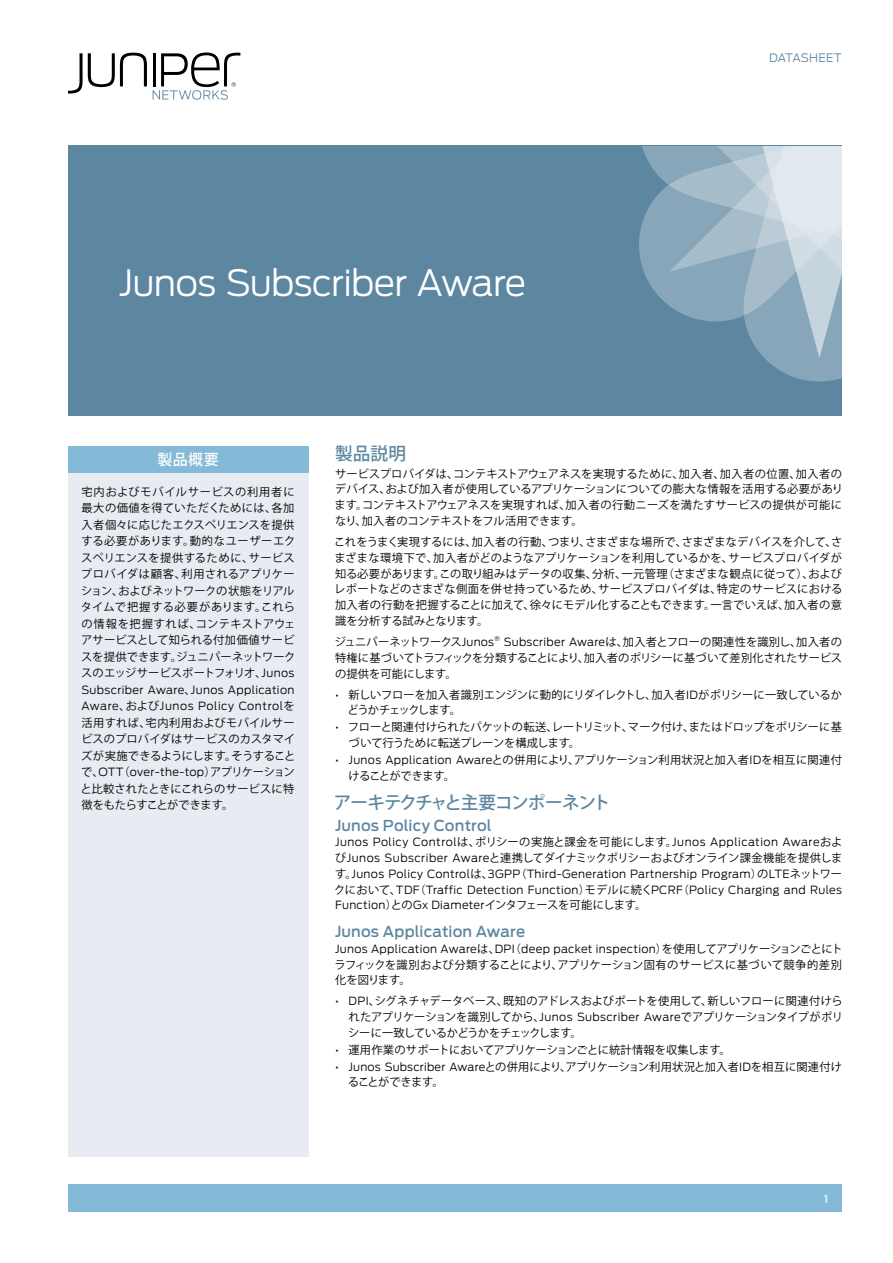
<style>
.page{position:relative;width:893px;height:1263px;background:#fff}
.page>*{position:absolute;margin:0;border:0;box-sizing:border-box;transform-origin:0 0}
.t1{font:300 36px "Antenna";letter-spacing:-.02em;color:#fff}
.t2{font:500 17.7px "Koz Go Pro";letter-spacing:-.06em;color:#5d86a1}
.t3{font:500 15px "Antenna";letter-spacing:.01em;color:#5d86a1}
.t4{font:500 15px "Koz Go Pro";color:#fff}
.t5{font:300 11.7px "Antenna";letter-spacing:.015em;color:#5d86a1}
.t6{font:11.25px/15.8px "Koz Go Pro";letter-spacing:-.01em;color:#000;text-align:justify}
.t7{font:300 11.25px/15.8px "Antenna";letter-spacing:.03em;color:#000;text-align:justify}
.t8{font:11.25px/15.8px "Koz Go Pro";letter-spacing:.01em;color:#000}
.t9{font:11.25px "Koz Go Pro";letter-spacing:-.055em;color:#000}
.t10{font:500 10.5px "Antenna";color:#fff}
.t11{font:300 6.6px "Antenna";color:#000}
.s1{font-family:"Antenna";font-weight:300}
.s2{font-family:"Koz Go Pro";font-weight:400}
</style>
<div class="page">
<div style="left:68px;top:145px;width:774px;height:270px;background:#5d86a1"></div>
<svg style="left:68px;top:53px;width:79px;height:41px"></svg>
<svg style="left:153px;top:53px;width:87px;height:47px"></svg>
<svg style="left:639px;top:146px;width:203px;height:235px"></svg>
<div style="left:68px;top:1185px;width:774px;height:27px;background:#84b9d8"></div>
<div style="left:68px;top:446px;width:240px;height:27px;background:#84b9d8"></div>
<div style="left:68px;top:473px;width:240px;height:684px;background:#e6ecf1"></div>
<h1 class="t1" style="left:119px;top:262px;width:409px">Junos Subscriber Aware</h1>
<p class="t5" style="left:769px;top:50px;width:74px">DATASHEET</p>
<h3 class="t4" style="left:157px;top:450px;width:63px">製品概要</h3>
<p class="t6" style="left:81px;top:484px;width:216px;line-height:16.5px">宅内およびモバイルサービスの利用者に最大の価値を得ていただくためには、各加入者個々に応じたエクスペリエンスを提供する必要があります。動的なユーザーエクスペリエンスを提供するために、サービスプロバイダは顧客、利用されるアプリケーション、およびネットワークの状態をリアルタイムで把握する必要があります。これらの情報を把握すれば、コンテキストアウェアサービスとして知られる付加価値サービスを提供できます。ジュニパーネットワークスのエッジサービスポートフォリオ、<span class="s1">Junos</span></p>
<p class="t7" style="left:81px;top:681px;width:215px;line-height:16.5px">Subscriber Aware<span class="s2">、</span>Junos Application<br>Aware<span class="s2">、および</span>Junos Policy Control<span class="s2">を</span></p>
<p class="t6" style="left:81px;top:715px;width:216px;line-height:16.5px">活用すれば、宅内利用およびモバイルサービスのプロバイダはサービスのカスタマイズが実施できるようにします。そうすること</p>
<p class="t7" style="left:81px;top:764px;width:215px"><span class="s2">で、</span>OTT<span class="s2">（</span>over-the-top<span class="s2">）アプリケーション</span></p>
<p class="t6" style="left:81px;top:781px;width:215px;line-height:16.5px">と比較されたときにこれらのサービスに特徴をもたらすことができます。</p>
<h2 class="t2" style="left:335px;top:442px;width:73px">製品説明</h2>
<p class="t6" style="left:335px;top:466px;width:510px">サービスプロバイダは、コンテキストアウェアネスを実現するために、加入者、加入者の位置、加入者のデバイス、および加入者が使用しているアプリケーションについての膨大な情報を活用する必要があります。コンテキストアウェアネスを実現すれば、加入者の行動ニーズを満たすサービスの提供が可能になり、加入者のコンテキストをフル活用できます。</p>
<p class="t6" style="left:334px;top:534px;width:510px">これをうまく実現するには、加入者の行動、つまり、さまざまな場所で、さまざまなデバイスを介して、さまざまな環境下で、加入者がどのようなアプリケーションを利用しているかを、サービスプロバイダが知る必要があります。この取り組みはデータの収集、分析、一元管理（さまざまな観点に従って）、およびレポートなどのさまざな側面を併せ持っているため、サービスプロバイダは、特定のサービスにおける加入者の行動を把握することに加えて、徐々にモデル化することもできます。一言でいえば、加入者の意識を分析する試みとなります。</p>
<p class="t9" style="left:335px;top:635px;width:161px">ジュニパーネットワークス<span class="s1">Junos</span></p>
<p class="t11" style="left:494px;top:634px;width:7px">®</p>
<p class="t6" style="left:335px;top:634px;width:509px;text-indent:169px"><span class="s1">Subscriber Aware</span>は、加入者とフローの関連性を識別し、加入者の特権に基づいてトラフィックを分類することにより、加入者のポリシーに基づいて差別化されたサービスの提供を可能にします。</p>
<p class="t6" style="left:348px;top:687px;width:496px;text-indent:-13px"><span class="s1">•</span> 新しいフローを加入者識別エンジンに動的にリダイレクトし、加入者<span class="s1">ID</span>がポリシーに一致しているかどうかチェックします。</p>
<p class="t6" style="left:348px;top:720px;width:495px;text-indent:-14px"><span class="s1">•</span> フローと関連付けられたパケットの転送、レートリミット、マーク付け、またはドロップをポリシーに基づいて行うために転送プレーンを構成します。</p>
<p class="t6" style="left:348px;top:752px;width:495px;text-indent:-14px"><span class="s1">• Junos Application Aware</span>との併用により、アプリケーション利用状況と加入者<span class="s1">ID</span>を相互に関連付けることができます。</p>
<h2 class="t2" style="left:334px;top:791px;width:278px">アーキテクチャと主要コンポーネント</h2>
<h3 class="t3" style="left:335px;top:816px;width:158px">Junos Policy Control</h3>
<p class="t7" style="left:335px;top:834px;width:509px">Junos Policy Control<span class="s2">は、ポリシーの実施と課金を可能にします。</span>Junos Application Aware<span class="s2">およ</span></p>
<p class="t6" style="left:335px;top:850px;width:509px">び<span class="s1">Junos Subscriber Aware</span>と連携してダイナミックポリシーおよびオンライン課金機能を提供しま</p>
<p class="t7" style="left:334px;top:866px;width:509px"><span class="s2">す。</span>Junos Policy Control<span class="s2">は、</span>3GPP<span class="s2">（</span>Third-Generation Partnership Program<span class="s2">）の</span>LTE<span class="s2">ネットワークにおいて、</span>TDF<span class="s2">（</span>Traffic Detection Function<span class="s2">）モデルに続く</span>PCRF<span class="s2">（</span>Policy Charging and Rules Function<span class="s2">）との</span>Gx Diameter<span class="s2">インタフェースを可能にします。</span></p>
<h3 class="t3" style="left:335px;top:922px;width:192px">Junos Application Aware</h3>
<p class="t7" style="left:335px;top:941px;width:509px">Junos Application Aware<span class="s2">は、</span>DPI<span class="s2">（</span>deep packet inspection<span class="s2">）を使用してアプリケーションごとにト</span></p>
<p class="t8" style="left:334px;top:957px;width:509px">ラフィックを識別および分類することにより、アプリケーション固有のサービスに基づいて競争的差別化を図ります。</p>
<p class="t6" style="left:348px;top:994px;width:496px;text-indent:-13px"><span class="s1">• DPI</span>、シグネチャデータベース、既知のアドレスおよびポートを使用して、新しいフローに関連付けられたアプリケーションを識別してから、<span class="s1">Junos Subscriber Aware</span>でアプリケーションタイプがポリシーに一致しているかどうかをチェックします。</p>
<p class="t6" style="left:335px;top:1042px;width:397px"><span class="s1">•</span> 運用作業のサポートにおいてアプリケーションごとに統計情報を収集します。</p>
<p class="t6" style="left:348px;top:1059px;width:496px;text-indent:-13px"><span class="s1">• Junos Subscriber Aware</span>との併用により、アプリケーション利用状況と加入者<span class="s1">ID</span>を相互に関連付けることができます。</p>
<p class="t10" style="left:824px;top:1192px;width:6px">1</p>
</div>
